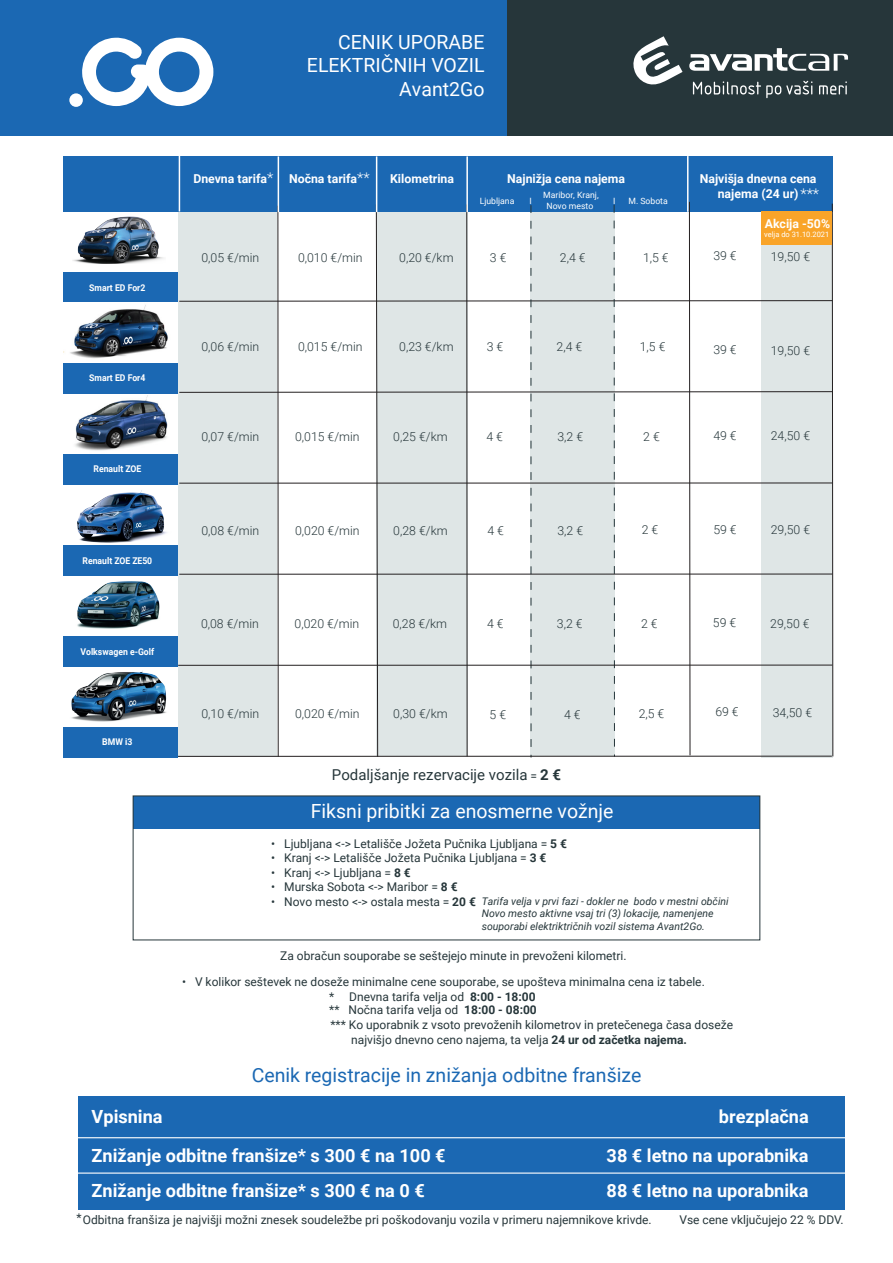
<style>
.page{position:relative;width:893px;height:1263px;background:#fff}
.page>*{position:absolute;margin:0;border:0;box-sizing:border-box;transform-origin:0 0}
.t1{font:19.5px/23.4px "Roboto";color:#fff;text-align:right}
.t2{font:19.5px "Roboto";color:#1b68b3}
.t3{font:700 18.15px/38.8px "Roboto";color:#fff}
.t4{font:15px "Roboto";color:#26363a}
.t5{font:300 14.7px "Roboto";color:#fff}
.t6{font:300 12.3px "Roboto";color:#26363a}
.t7{font:700 12.3px/14.7px "Roboto";color:#fff;text-align:center}
.t8{font:12px/14.1px "Roboto";color:#26363a}
.t9{font:italic 10.5px/12.6px "Roboto";color:#26363a}
.t10{font:700 9.3px "Roboto";color:#fff;scale:.93 1}
.t11{font:8.7px/10.4px "Roboto";color:#fff;text-align:center}
.t12{font:7.5px "Roboto";color:#fff}
.s1{font-size:12px}
.s2{font-weight:700}
.s3{font-style:normal;font-size:12px}
.s4{font-weight:700;font-style:normal;font-size:12px}
</style>
<div class="page">
<div style="left:0;top:0;width:882px;height:136px;background:#1b68b3"></div>
<svg style="left:82px;top:37px;width:131px;height:69px"></svg>
<div style="left:69px;top:93px;width:14px;height:14px;background:#fff;border-radius:50%"></div>
<div style="left:508px;top:0;width:385px;height:136px;background:#26363a"></div>
<svg style="left:633px;top:36px;width:49px;height:49px"></svg>
<svg style="left:689px;top:48px;width:159px;height:23px"></svg>
<svg style="left:693px;top:81px;width:119px;height:17px"></svg>
<svg style="left:819px;top:81px;width:28px;height:13px"></svg>
<img style="left:63px;top:305px;width:105px;height:54px">
<img style="left:63px;top:393px;width:115px;height:58px">
<div style="left:63px;top:272px;width:115px;height:30px;background:#1b68b3"></div>
<div style="left:63px;top:363px;width:115px;height:30px;background:#1b68b3"></div>
<div style="left:63px;top:545px;width:115px;height:30px;background:#1b68b3"></div>
<img style="left:73px;top:216px;width:90px;height:48px">
<div style="left:63px;top:454px;width:115px;height:30px;background:#1b68b3"></div>
<div style="left:63px;top:156px;width:769px;height:56px;background:#1b68b3"></div>
<hr style="left:278px;top:156px;width:1px;height:56px;background:#fff">
<hr style="left:376px;top:156px;width:1px;height:56px;background:#fff">
<hr style="left:466px;top:156px;width:2px;height:56px;background:#fff">
<hr style="left:179px;top:156px;width:1px;height:55px;background:#fff">
<svg style="left:178px;top:201px;width:656px;height:556px"></svg>
<hr style="left:687px;top:156px;width:1px;height:56px;background:#fff">
<div style="left:79px;top:1096px;width:766px;height:114px;background:#1b68b3"></div>
<hr style="left:28px;top:1137px;width:828px;height:1px;background:#fff">
<hr style="left:28px;top:1172px;width:828px;height:2px;background:#fff">
<div style="left:133px;top:796px;width:627px;height:33px;background:#1b68b3"></div>
<div style="left:761px;top:212px;width:71px;height:33px;background:#f9a429"></div>
<hr style="left:178px;top:756px;width:654px;height:1px;background:#231f20">
<div style="left:63px;top:728px;width:115px;height:30px;background:#1b68b3"></div>
<img style="left:71px;top:671px;width:96px;height:51px">
<div style="left:63px;top:637px;width:115px;height:30px;background:#1b68b3"></div>
<img style="left:63px;top:575px;width:113px;height:54px">
<img style="left:77px;top:490px;width:90px;height:53px">
<svg style="left:135px;top:523px;width:12px;height:5px"></svg>
<svg style="left:147px;top:505px;width:12px;height:4px"></svg>
<h1 class="t1" style="left:307px;top:30px;width:179px">CENIK UPORABE<br>ELEKTRIČNIH VOZIL<br>Avant2Go</h1>
<p class="t10" style="left:89px;top:281px;width:62px">Smart ED For2</p>
<p class="t10" style="left:89px;top:372px;width:62px">Smart ED For4</p>
<p class="t10" style="left:93px;top:462px;width:53px">Renault ZOE</p>
<p class="t10" style="left:83px;top:554px;width:76px">Renault ZOE ZE50</p>
<p class="t10" style="left:80px;top:645px;width:81px">Volkswagen e-Golf</p>
<p class="t10" style="left:102px;top:735px;width:34px">BMW i3</p>
<p class="t5" style="left:267px;top:167px;width:8px">*</p>
<p class="t5" style="left:357px;top:167px;width:14px">**</p>
<p class="t7" style="left:390px;top:171px;width:65px">Kilometrina</p>
<p class="t7" style="left:193px;top:171px;width:75px">Dnevna tarifa</p>
<p class="t7" style="left:289px;top:171px;width:70px">Nočna tarifa</p>
<p class="t7" style="left:507px;top:171px;width:119px">Najnižja cena najema</p>
<p class="t11" style="left:543px;top:190px;width:57px">Maribor, Kranj,<br>Novo mesto</p>
<p class="t11" style="left:480px;top:196px;width:36px">Ljubljana</p>
<p class="t11" style="left:529px;top:196px;width:4px">I</p>
<p class="t11" style="left:613px;top:196px;width:4px">I</p>
<p class="t11" style="left:628px;top:196px;width:41px">M. Sobota</p>
<p class="t7" style="left:700px;top:171px;width:118px">Najvišja dnevna cena najema (24 ur)</p>
<p class="t5" style="left:800px;top:183px;width:20px">***</p>
<p class="t7" style="left:765px;top:215px;width:67px">Akcija -50%</p>
<p class="t12" style="left:764px;top:229px;width:67px">velja do 31.10.2021</p>
<p class="t6" style="left:201px;top:249px;width:59px">0,05 €/min</p>
<p class="t6" style="left:298px;top:249px;width:66px">0,010 €/min</p>
<p class="t6" style="left:399px;top:249px;width:56px">0,20 €/km</p>
<p class="t6" style="left:490px;top:249px;width:18px">3 €</p>
<p class="t6" style="left:560px;top:249px;width:27px">2,4 €</p>
<p class="t6" style="left:643px;top:249px;width:27px">1,5 €</p>
<p class="t6" style="left:713px;top:247px;width:25px">39 €</p>
<p class="t6" style="left:771px;top:248px;width:41px">19,50 €</p>
<p class="t6" style="left:201px;top:338px;width:59px">0,06 €/min</p>
<p class="t6" style="left:298px;top:338px;width:66px">0,015 €/min</p>
<p class="t6" style="left:399px;top:338px;width:56px">0,23 €/km</p>
<p class="t6" style="left:487px;top:338px;width:18px">3 €</p>
<p class="t6" style="left:557px;top:338px;width:27px">2,4 €</p>
<p class="t6" style="left:640px;top:338px;width:27px">1,5 €</p>
<p class="t6" style="left:713px;top:341px;width:25px">39 €</p>
<p class="t6" style="left:771px;top:342px;width:41px">19,50 €</p>
<p class="t6" style="left:201px;top:428px;width:59px">0,07 €/min</p>
<p class="t6" style="left:295px;top:428px;width:66px">0,015 €/min</p>
<p class="t6" style="left:393px;top:428px;width:56px">0,25 €/km</p>
<p class="t6" style="left:486px;top:428px;width:18px">4 €</p>
<p class="t6" style="left:557px;top:428px;width:27px">3,2 €</p>
<p class="t6" style="left:643px;top:428px;width:18px">2 €</p>
<p class="t6" style="left:713px;top:427px;width:25px">49 €</p>
<p class="t6" style="left:771px;top:427px;width:41px">24,50 €</p>
<p class="t6" style="left:201px;top:521px;width:59px">0,08 €/min</p>
<p class="t6" style="left:295px;top:521px;width:66px">0,020 €/min</p>
<p class="t6" style="left:393px;top:521px;width:56px">0,28 €/km</p>
<p class="t6" style="left:487px;top:521px;width:18px">4 €</p>
<p class="t6" style="left:557px;top:521px;width:27px">3,2 €</p>
<p class="t6" style="left:642px;top:521px;width:18px">2 €</p>
<p class="t6" style="left:713px;top:521px;width:25px">59 €</p>
<p class="t6" style="left:771px;top:521px;width:41px">29,50 €</p>
<p class="t6" style="left:201px;top:615px;width:59px">0,08 €/min</p>
<p class="t6" style="left:295px;top:615px;width:66px">0,020 €/min</p>
<p class="t6" style="left:393px;top:615px;width:56px">0,28 €/km</p>
<p class="t6" style="left:487px;top:615px;width:18px">4 €</p>
<p class="t6" style="left:557px;top:615px;width:27px">3,2 €</p>
<p class="t6" style="left:641px;top:615px;width:18px">2 €</p>
<p class="t6" style="left:713px;top:614px;width:25px">59 €</p>
<p class="t6" style="left:770px;top:615px;width:41px">29,50 €</p>
<p class="t6" style="left:201px;top:705px;width:59px">0,10 €/min</p>
<p class="t6" style="left:295px;top:705px;width:66px">0,020 €/min</p>
<p class="t6" style="left:393px;top:705px;width:56px">0,30 €/km</p>
<p class="t6" style="left:490px;top:705px;width:18px">5 €</p>
<p class="t6" style="left:564px;top:705px;width:18px">4 €</p>
<p class="t4" style="left:332px;top:764px;width:231px">Podaljšanje rezervacije vozila <span class="s1">=</span> <span class="s2">2 €</span></p>
<h1 class="t1" style="left:311px;top:799px;width:304px">Fiksni pribitki za enosmerne vožnje</h1>
<p class="t6" style="left:639px;top:705px;width:27px">2,5 €</p>
<p class="t6" style="left:715px;top:703px;width:25px">69 €</p>
<p class="t8" style="left:271px;top:836px;width:297px">• Ljubljana &lt;-&gt; Letališče Jožeta Pučnika Ljubljana = <span class="s2">5 €</span></p>
<p class="t8" style="left:271px;top:850px;width:277px">• Kranj &lt;-&gt; Letališče Jožeta Pučnika Ljubljana = <span class="s2">3 €</span></p>
<p class="t8" style="left:271px;top:865px;width:141px">• Kranj &lt;-&gt; Ljubljana = <span class="s2">8 €</span></p>
<p class="t8" style="left:271px;top:879px;width:188px">• Murska Sobota &lt;-&gt; Maribor = <span class="s2">8 €</span></p>
<p class="t9" style="left:482px;top:894px;width:248px;text-indent:-210px"><span class="s3">• Novo mesto &lt;-&gt; ostala mesta =</span> <span class="s4">20 €</span> Tarifa velja v prvi fazi - dokler ne bodo v mestni občini<br>Novo mesto aktivne vsaj tri (3) lokacije, namenjene souporabi elektriktričnih vozil sistema Avant2Go.</p>
<p class="t8" style="left:280px;top:949px;width:348px">Za obračun souporabe se seštejejo minute in prevoženi kilometri.</p>
<p class="t8" style="left:329px;top:974px;width:377px;text-indent:-147px">• V kolikor seštevek ne doseže minimalne cene souporabe, se upošteva minimalna cena iz tabele. * Dnevna tarifa velja od <span class="s2">8:00 - 18:00<br></span>** Nočna tarifa velja od <span class="s2">18:00 - 08:00</span></p>
<p class="t8" style="left:351px;top:1017px;width:383px;text-indent:-21px">*** Ko uporabnik z vsoto prevoženih kilometrov in pretečenega časa doseže najvišjo dnevno ceno najema, ta velja <span class="s2">24 ur od začetka najema.</span></p>
<h1 class="t2" style="left:252px;top:1062px;width:391px">Cenik registracije in znižanja odbitne franšize</h1>
<p class="t6" style="left:773px;top:703px;width:41px">34,50 €</p>
<h2 class="t3" style="left:92px;top:1096px;width:356px">Vpisnina<br>Znižanje odbitne franšize* s 300 € na 100 €</h2>
<h2 class="t3" style="left:719px;top:1097px;width:92px">brezplačna</h2>
<h2 class="t3" style="left:607px;top:1135px;width:204px">38 € letno na uporabnika</h2>
<h2 class="t3" style="left:92px;top:1170px;width:335px">Znižanje odbitne franšize* s 300 € na 0 €</h2>
<h2 class="t3" style="left:607px;top:1170px;width:204px">88 € letno na uporabnika</h2>
<p class="t8" style="left:77px;top:1212px;width:577px">*Odbitna franšiza je najvišji možni znesek soudeležbe pri poškodovanju vozila v primeru najemnikove krivde.</p>
<p class="t8" style="left:679px;top:1212px;width:166px">Vse cene vključujejo 22 % DDV.</p>
</div>
